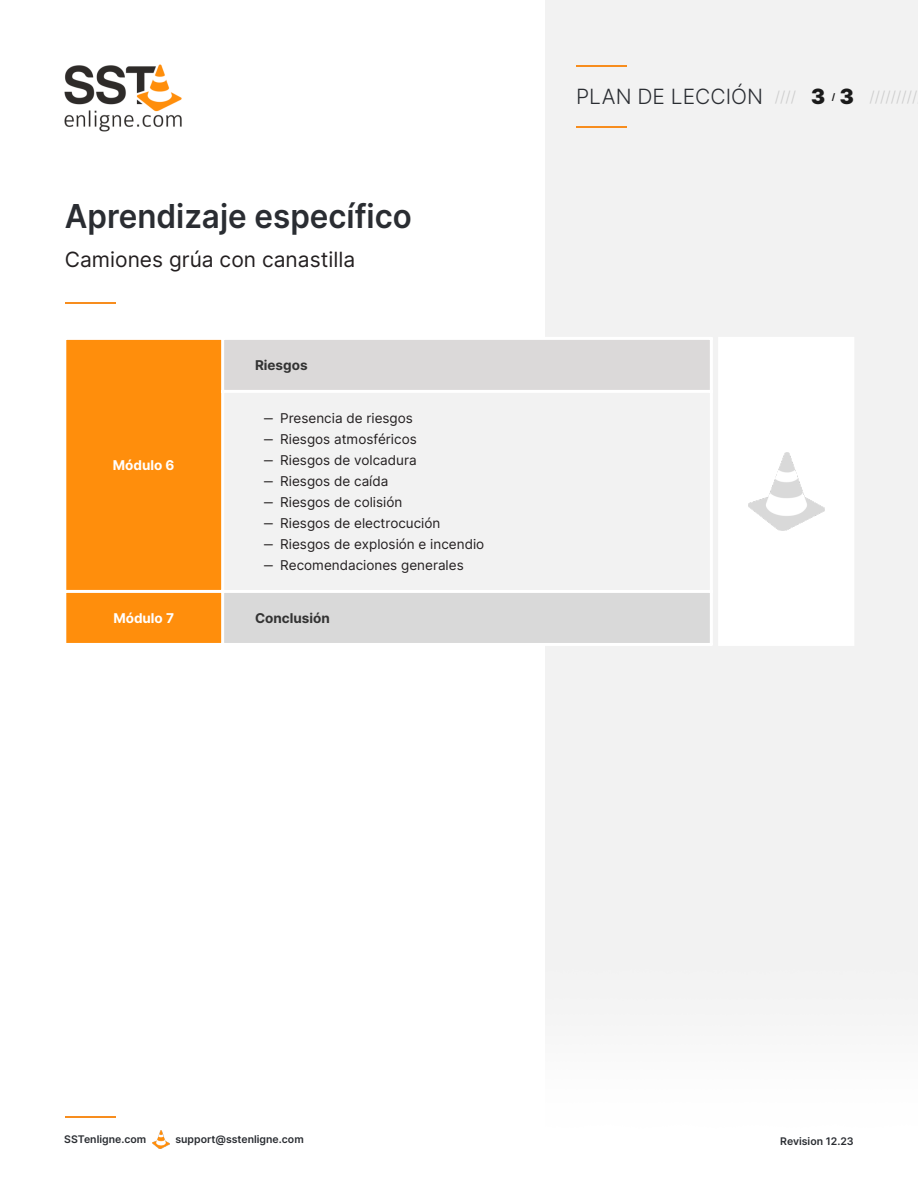
<style>
.page{position:relative;width:918px;height:1188px;background:#fff}
.page>*{position:absolute;margin:0;border:0;box-sizing:border-box;transform-origin:0 0}
.t1{font:600 33px "Inter";color:#2a2d32;scale:.95 1}
.t2{font:21px "Inter";color:#231f20}
.t3{font:300 21px "Inter";color:#2a2d32}
.t4{font:300 15px "Inter";color:#ccc}
.t5{font:13.5px/21px "Inter";color:#231f20}
.t6{font:700 13.5px "Inter";color:#333}
.t7{font:700 13.5px "Inter";color:#fff}
.t8{font:600 10.5px "Inter";color:#2a2d32}
.t9{font:700 9px "Inter";color:#1a1a1a}
.s1{font-size:15px;color:#ccc}
.s2{font-weight:900;color:#1a1a1a}
.s3{font-weight:900;font-size:21px;color:#1a1a1a}
</style>
<div class="page">
<div style="left:545px;top:0;width:373px;height:1016px;background:#f2f2f2"></div>
<hr style="left:576px;top:65px;width:50px;height:1px;background:#f78d1e">
<hr style="left:576px;top:126px;width:50px;height:1px;background:#f78d1e">
<img style="left:64px;top:64px;width:118px;height:68px">
<hr style="left:65px;top:1116px;width:50px;height:1px;background:#f78d1e">
<img style="left:152px;top:1131px;width:18px;height:17px">
<div style="left:718px;top:337px;width:136px;height:309px;background:#fff"></div>
<hr style="left:65px;top:302px;width:50px;height:2px;background:#f78d1e">
<div style="left:65px;top:338px;width:158px;height:306px;background:#ff8e0c"></div>
<div style="left:223px;top:338px;width:488px;height:53px;background:#dbd9d9"></div>
<div style="left:223px;top:391px;width:488px;height:200px;background:#f2f2f2"></div>
<div style="left:223px;top:591px;width:488px;height:53px;background:#d9d9d9"></div>
<hr style="left:63px;top:338px;width:3px;height:306px;background:#fff">
<hr style="left:221px;top:338px;width:3px;height:306px;background:#fff">
<hr style="left:710px;top:338px;width:3px;height:306px;background:#fff">
<hr style="left:65px;top:337px;width:646px;height:3px;background:#fff">
<hr style="left:223px;top:390px;width:488px;height:3px;background:#fff">
<hr style="left:65px;top:590px;width:646px;height:3px;background:#fff">
<hr style="left:65px;top:643px;width:646px;height:3px;background:#fff">
<img style="left:749px;top:453px;width:75px;height:77px">
<h1 class="t1" style="left:65px;top:196px;width:367px">Aprendizaje específico</h1>
<h2 class="t2" style="left:65px;top:247px;width:292px">Camiones grúa con canastilla</h2>
<p class="t7" style="left:113px;top:457px;width:63px">Módulo 6</p>
<p class="t6" style="left:255px;top:357px;width:54px">Riesgos</p>
<p class="t5" style="left:264px;top:407px;width:222px">‒ Presencia de riesgos<br>‒ Riesgos atmosféricos<br>‒ Riesgos de volcadura<br>‒ Riesgos de caída<br>‒ Riesgos de colisión<br>‒ Riesgos de electrocución<br>‒ Riesgos de explosión e incendio ‒ Recomendaciones generales</p>
<p class="t7" style="left:113px;top:610px;width:62px">Módulo 7</p>
<p class="t6" style="left:255px;top:610px;width:76px">Conclusión</p>
<h2 class="t3" style="left:576px;top:84px;width:251px">PLAN DE LECCIÓN <span class="s1">////</span> <span class="s2">3</span></h2>
<p class="t9" style="left:832px;top:91px;width:5px">/</p>
<p class="t4" style="left:840px;top:88px;width:79px"><span class="s3">3</span> /////////</p>
<p class="t8" style="left:64px;top:1132px;width:83px">SSTenligne.com</p>
<p class="t8" style="left:175px;top:1132px;width:130px">support@sstenligne.com</p>
<p class="t8" style="left:780px;top:1135px;width:75px">Revision 12.23</p>
</div>
